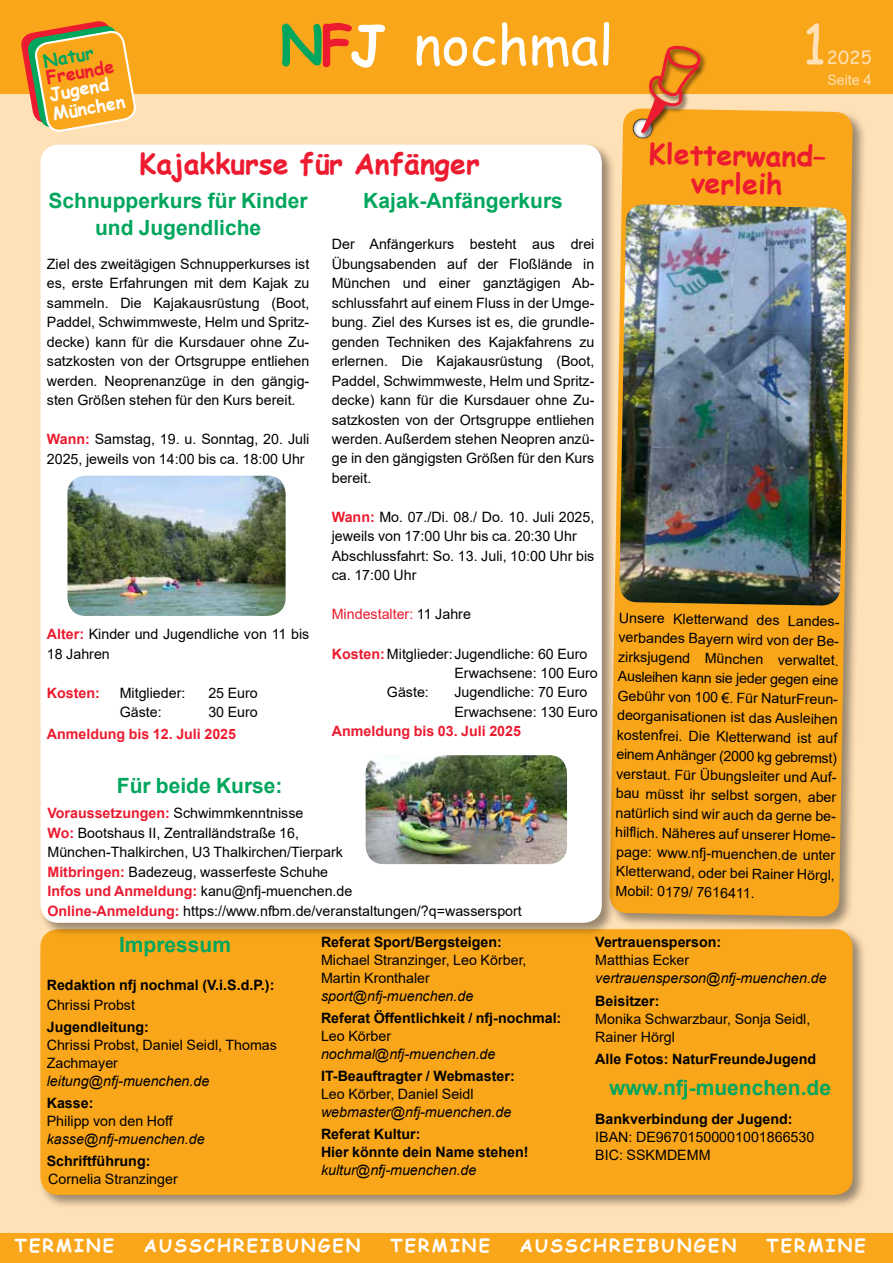
<style>
.page{position:relative;width:893px;height:1263px;background:#fff}
.page>*{position:absolute;margin:0;border:0;box-sizing:border-box;transform-origin:0 0}
.t1{font:54px "Comic Sans MS";color:#fff}
.t2{font:54px "Comic Sans MS";color:#ffe1b7}
.t3{font:700 28.5px/28.5px "Comic Sans MS";color:#ed1b2f;text-align:center}
.t4{font:700 21px/27px "Arial";color:#00a65d;text-align:center}
.t5{font:700 18px "Comic Sans MS";letter-spacing:.12em;color:#fff}
.t6{font:18px "Comic Sans MS";color:#ffe1b7}
.t7{font:700 17.85px/19.8px "Comic Sans MS";color:#fff}
.t8{font:700 17.85px "Comic Sans MS";color:#ed1b2f}
.t9{font:700 17.85px "Comic Sans MS";color:#00a65d}
.t10{font:14.25px/19.5px "Arial";color:#000}
.t11{font:700 14.25px/18px "Arial";color:#000}
.t12{font:italic 14.25px "Arial";color:#000}
.t13{font:700 14.25px "Arial";color:#ed1b2f}
.t14{font:14.25px "Arial";color:#ed1b2f}
.t15{font:14.25px "Arial";color:#ffe1b7}
.s1{font-weight:700;color:#00a65d}
.s2{font-weight:700;color:#ed1b2f}
.s3{font-weight:700}
.s4{font-size:15px}
.s5{color:#000}
</style>
<div class="page">
<div style="left:0;top:37px;width:893px;height:1226px;background:#ffe1b7"></div>
<div style="left:0;top:0;width:893px;height:94px;background:#faa61a"></div>
<div style="left:0;top:1233px;width:893px;height:30px;background:#faa61a"></div>
<svg style="left:21px;top:21px;width:115px;height:111px"></svg>
<div style="left:38px;top:927px;width:829px;height:282px;background:#000;opacity:.4"></div>
<div style="left:40px;top:929px;width:813px;height:266px;background:#faa61a;border-radius:18px"></div>
<div style="left:608px;top:107px;width:259px;height:824px;background:#000;opacity:.4"></div>
<svg style="left:609px;top:108px;width:244px;height:809px;background:#f5a724"></svg>
<img style="left:619px;top:204px;width:227px;height:402px">
<div style="left:640px;top:44px;width:68px;height:97px;background:#000;opacity:.66"></div>
<svg style="left:629px;top:46px;width:72px;height:96px"></svg>
<div style="left:38px;top:142px;width:578px;height:795px;background:#000;opacity:.4"></div>
<div style="left:40px;top:145px;width:562px;height:778px;background:#fff;border-radius:18px"></div>
<img style="left:366px;top:755px;width:201px;height:109px">
<img style="left:68px;top:476px;width:218px;height:140px">
<p class="t9" style="left:41px;top:48px;width:55px;rotate:-10deg">NATUR</p>
<p class="t8" style="left:44px;top:65px;width:71px;rotate:-10deg">FREUNDE</p>
<p class="t7" style="left:48px;top:84px;width:75px;rotate:-10deg">JUGEND<br>MÜNCHEN</p>
<h1 class="t1" style="left:280px;top:5px;width:335px"><span class="s1">N</span><span class="s2">F</span><span class="s3">J</span> nochmal</h1>
<h1 class="t2" style="left:802px;top:5px;width:26px">1</h1>
<p class="t6" style="left:827px;top:45px;width:46px">2025</p>
<p class="t15" style="left:827px;top:71px;width:46px">Seite <span class="s4">4</span></p>
<h2 class="t3" style="left:139px;top:148px;width:342px">KAJAKKURSE FÜR ANFÄNGER</h2>
<h3 class="t4" style="left:49px;top:188px;width:261px">Schnupperkurs für Kinder und Jugendliche</h3>
<p class="t10" style="left:47px;top:254px;width:264px;text-align:justify">Ziel des zweitägigen Schnupperkurses ist es, erste Erfahrungen mit dem Kajak zu sammeln. Die Kajakausrüstung (Boot, Paddel, Schwimmweste, Helm und Spritz&shy;decke) kann für die Kursdauer ohne Zu&shy;satzkosten von der Ortsgruppe entliehen werden. Neoprenanzüge in den gängig&shy;sten Größen stehen für den Kurs bereit.</p>
<p class="t10" style="left:47px;top:429px;width:264px"><span class="s2">Wann:</span> Samstag, 19. u. Sonntag, 20. Juli<br>2025, jeweils von 14:00 bis ca. 18:00 Uhr</p>
<p class="t10" style="left:47px;top:624px;width:264px"><span class="s2">Alter:</span> Kinder und Jugendliche von 11 bis<br>18 Jahren</p>
<p class="t13" style="left:47px;top:682px;width:55px">Kosten:</p>
<p class="t10" style="left:120px;top:683px;width:67px">Mitglieder:</p>
<p class="t10" style="left:208px;top:683px;width:51px">25 Euro</p>
<p class="t10" style="left:120px;top:702px;width:43px">Gäste:</p>
<p class="t10" style="left:208px;top:702px;width:51px">30 Euro</p>
<p class="t13" style="left:47px;top:724px;width:191px">Anmeldung bis 12. Juli 2025</p>
<h3 class="t4" style="left:363px;top:188px;width:201px">Kajak-Anfängerkurs</h3>
<p class="t10" style="left:332px;top:234px;width:264px;text-align:justify">Der Anfängerkurs besteht aus drei Übungsabenden auf der Floßlände in München und einer ganztägigen Ab&shy;schlussfahrt auf einem Fluss in der Umge&shy;bung. Ziel des Kurses ist es, die grundle&shy;genden Techniken des Kajakfahrens zu erlernen. Die Kajakausrüstung (Boot, Paddel, Schwimmweste, Helm und Spritz&shy;decke) kann für die Kursdauer ohne Zu&shy;satzkosten von der Ortsgruppe entliehen werden. Außerdem stehen Neopren anzü&shy;ge in den gängigsten Größen für den Kurs bereit.</p>
<p class="t10" style="left:332px;top:507px;width:264px"><span class="s2">Wann:</span> Mo. 07./Di. 08./ Do. 10. Juli 2025, jeweils von 17:00 Uhr bis ca. 20:30 Uhr Abschlussfahrt: So. 13. Juli, 10:00 Uhr bis ca. 17:00 Uhr</p>
<p class="t14" style="left:332px;top:605px;width:141px">Mindestalter: <span class="s5">11 Jahre</span></p>
<p class="t10" style="left:332px;top:644px;width:257px"><span class="s2">Kosten:</span> Mitglieder:Jugendliche: 60 Euro</p>
<p class="t10" style="left:454px;top:663px;width:145px">Erwachsene: 100 Euro</p>
<p class="t10" style="left:387px;top:683px;width:43px">Gäste:</p>
<p class="t10" style="left:454px;top:683px;width:145px">Jugendliche: 70 Euro<br>Erwachsene: 130 Euro</p>
<p class="t13" style="left:332px;top:721px;width:191px">Anmeldung bis 03. Juli 2025</p>
<h3 class="t4" style="left:117px;top:772px;width:167px">Für beide Kurse:</h3>
<p class="t10" style="left:47px;top:803px;width:476px"><span class="s2">Voraussetzungen:</span> Schwimmkenntnisse<br><span class="s2">Wo:</span> Bootshaus II, Zentralländstraße 16,<br>München-Thalkirchen, U3 Thalkirchen/Tierpark<br><span class="s2">Mitbringen:</span> Badezeug, wasserfeste Schuhe<br><span class="s2">Infos und Anmeldung:</span> kanu@nfj-muenchen.de<br><span class="s2">Online-Anmeldung:</span> https://www.nfbm.de/veranstaltungen/?q=wassersport</p>
<h2 class="t3" style="left:649px;top:138px;width:179px;rotate:1deg">KLETTERWAND–<br>VERLEIH</h2>
<p class="t10" style="left:619px;top:608px;width:224px;rotate:1deg">Unsere Kletterwand des Landes&shy;verbandes Bayern wird von der Be&shy;zirksjugend München verwaltet.<br>Ausleihen kann sie jeder gegen eine Gebühr von 100 €. Für NaturFreun&shy;deorganisationen ist das Ausleihen kostenfrei. Die Kletterwand ist auf einem Anhänger (2000 kg gebremst) verstaut. Für Übungsleiter und Auf&shy;bau müsst ihr selbst sorgen, aber natürlich sind wir auch da gerne be&shy;hilflich. Näheres auf unserer Home&shy;page: www.nfj-muenchen.de unter Kletterwand, oder bei Rainer Hörgl, Mobil: 0179/ 7616411.</p>
<h3 class="t4" style="left:119px;top:931px;width:114px">Impressum</h3>
<p class="t11" style="left:47px;top:976px;width:229px">Redaktion nfj nochmal (V.i.S.d.P.):</p>
<p class="t10" style="left:47px;top:995px;width:90px">Chrissi Probst</p>
<p class="t11" style="left:47px;top:1018px;width:104px">Jugendleitung:</p>
<p class="t10" style="left:47px;top:1036px;width:232px;line-height:18px">Chrissi Probst, Daniel Seidl, Thomas<br>Zachmayer</p>
<p class="t12" style="left:47px;top:1072px;width:164px">leitung@nfj-muenchen.de</p>
<p class="t11" style="left:47px;top:1094px;width:48px">Kasse:</p>
<p class="t10" style="left:47px;top:1111px;width:128px">Philipp von den Hoff</p>
<p class="t12" style="left:47px;top:1130px;width:159px">kasse@nfj-muenchen.de</p>
<p class="t11" style="left:47px;top:1152px;width:105px">Schriftführung:</p>
<p class="t10" style="left:48px;top:1169px;width:131px">Cornelia Stranzinger</p>
<p class="t11" style="left:321px;top:933px;width:182px">Referat Sport/Bergsteigen:</p>
<p class="t10" style="left:321px;top:950px;width:207px;line-height:18px">Michael Stranzinger, Leo Körber,<br>Martin Kronthaler</p>
<p class="t12" style="left:321px;top:986px;width:154px">sport@nfj-muenchen.de</p>
<p class="t11" style="left:321px;top:1009px;width:242px">Referat Öffentlichkeit / nfj-nochmal:</p>
<p class="t10" style="left:321px;top:1026px;width:72px">Leo Körber</p>
<p class="t12" style="left:321px;top:1045px;width:176px">nochmal@nfj-muenchen.de</p>
<p class="t11" style="left:321px;top:1067px;width:195px">IT-Beauftragter / Webmaster:</p>
<p class="t10" style="left:321px;top:1084px;width:154px">Leo Körber, Daniel Seidl</p>
<p class="t12" style="left:321px;top:1103px;width:192px">webmaster@nfj-muenchen.de</p>
<p class="t11" style="left:321px;top:1125px;width:209px">Referat Kultur:<br>Hier könnte dein Name stehen!</p>
<p class="t12" style="left:321px;top:1161px;width:157px">kultur@nfj-muenchen.de</p>
<p class="t11" style="left:595px;top:933px;width:127px">Vertrauensperson:</p>
<p class="t10" style="left:595px;top:950px;width:95px">Matthias Ecker</p>
<p class="t12" style="left:595px;top:969px;width:233px">vertrauensperson@nfj-muenchen.de</p>
<p class="t11" style="left:595px;top:992px;width:66px">Beisitzer:</p>
<p class="t10" style="left:595px;top:1009px;width:217px;line-height:18px">Monika Schwarzbaur, Sonja Seidl,<br>Rainer Hörgl</p>
<p class="t11" style="left:595px;top:1050px;width:222px">Alle Fotos: NaturFreundeJugend</p>
<h3 class="t4" style="left:609px;top:1074px;width:224px">www.nfj-muenchen.de</h3>
<p class="t11" style="left:595px;top:1110px;width:199px">Bankverbindung der Jugend:</p>
<p class="t10" style="left:595px;top:1128px;width:221px;line-height:18px">IBAN: DE96701500001001866530<br>BIC: SSKMDEMM</p>
<p class="t5" style="left:14px;top:1232px;width:101px">TERMIN E</p>
<p class="t5" style="left:144px;top:1232px;width:213px">AUSSCHREIBUNGEN</p>
<p class="t5" style="left:390px;top:1232px;width:101px">TERMIN E</p>
<p class="t5" style="left:520px;top:1232px;width:213px">AUSSCHREIBUNGEN</p>
<p class="t5" style="left:766px;top:1232px;width:101px">TERMINE</p>
</div>
